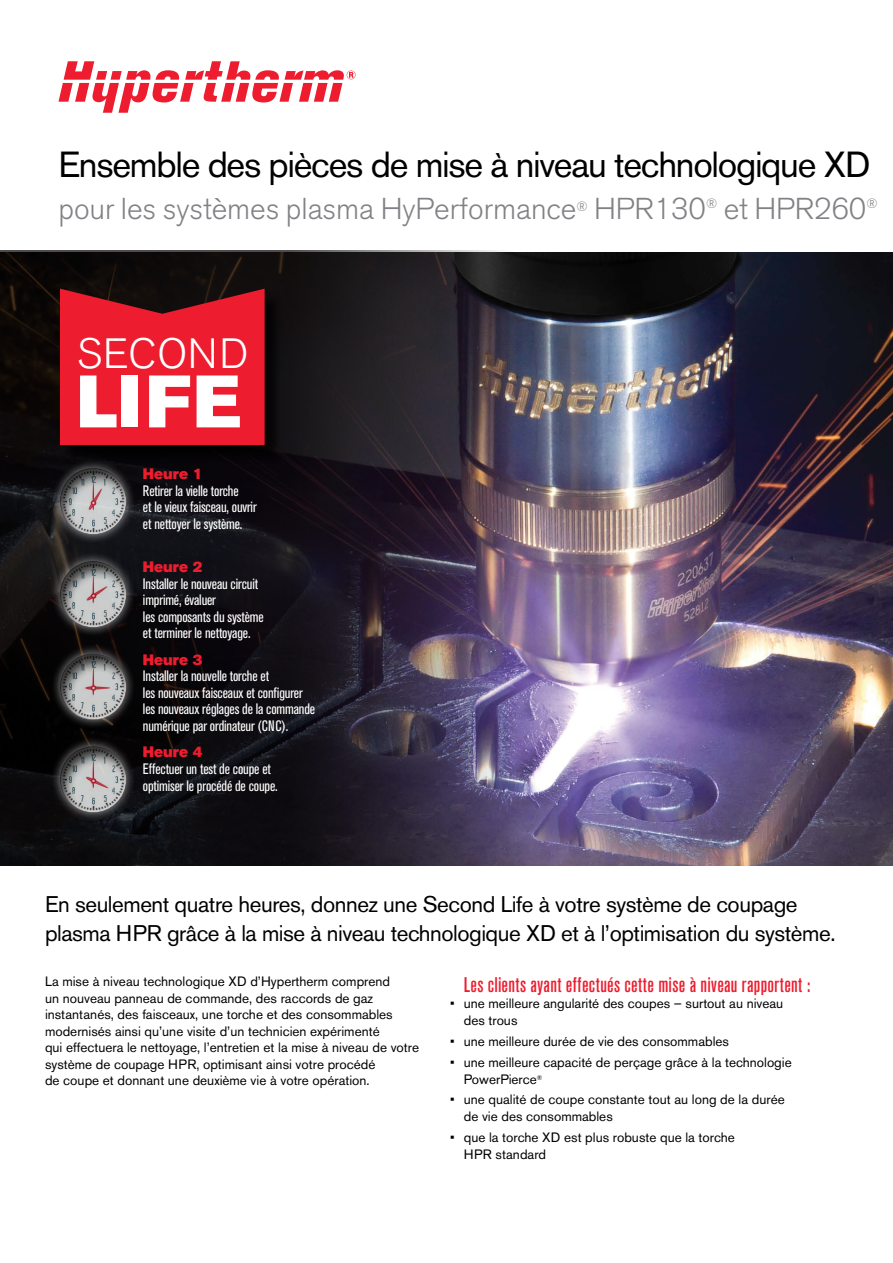
<style>
.page{position:relative;width:893px;height:1263px;background:#fff}
.page>*{position:absolute;margin:0;border:0;box-sizing:border-box;transform-origin:0 0}
.t1{font:73.5px "Akzidenz Grotesk Pro Super";color:#fff}
.t2{font:300 42px "Akzidenz Grotesk Pro";letter-spacing:.02em;color:#fff}
.t3{font:36px "Akzidenz Grotesk Pro";letter-spacing:-.035em;color:#000}
.t4{font:300 30px "Akzidenz Grotesk Pro";letter-spacing:-.005em;color:#808285}
.t5{font:22.5px/28.5px "Akzidenz Grotesk Pro";letter-spacing:-.02em;color:#000}
.t6{font:500 condensed 21px "Akzidenz Grotesk Pro";letter-spacing:.015em;color:#ed1c2e}
.t7{font:condensed 15px/16.5px "Akzidenz Grotesk Pro";letter-spacing:-.01em;color:#fff}
.t8{font:15px "Akzidenz Grotesk Pro Super";color:#ed1c2e}
.t9{font:13.5px/16.5px "Akzidenz Grotesk Pro";color:#000}
.t10{font:300 13.5px "Akzidenz Grotesk Pro";color:#808285}
</style>
<div class="page">
<img style="left:513px;top:252px;width:380px;height:613px">
<svg style="left:0;top:250px;width:513px;height:615px;background:#221c25"></svg>
<svg style="left:59px;top:61px;width:297px;height:52px"></svg>
<div style="left:50px;top:458px;width:86px;height:86px;background:#fff;opacity:.75"></div>
<div style="left:46px;top:457px;width:93px;height:78px;background:#000;opacity:.75"></div>
<div style="left:50px;top:551px;width:86px;height:86px;background:#fff;opacity:.75"></div>
<div style="left:46px;top:549px;width:93px;height:78px;background:#000;opacity:.75"></div>
<div style="left:50px;top:643px;width:86px;height:87px;background:#fff;opacity:.75"></div>
<div style="left:46px;top:643px;width:93px;height:78px;background:#000;opacity:.75"></div>
<div style="left:50px;top:736px;width:86px;height:86px;background:#fff;opacity:.75"></div>
<div style="left:46px;top:735px;width:93px;height:78px;background:#000;opacity:.75"></div>
<div style="left:63px;top:292px;width:220px;height:172px;background:#000"></div>
<svg style="left:60px;top:289px;width:205px;height:156px;background:#db1a2b"></svg>
<h3 class="t3" style="left:58px;top:141px;width:813px">Ensemble des pièces de mise à niveau technologique XD</h3>
<h3 class="t4" style="left:58px;top:189px;width:519px">pour les systèmes plasma HyPerformance</h3>
<p class="t10" style="left:576px;top:197px;width:13px">®</p>
<h3 class="t4" style="left:594px;top:189px;width:114px">HPR130</h3>
<p class="t10" style="left:706px;top:194px;width:13px">®</p>
<h3 class="t4" style="left:724px;top:189px;width:144px">et HPR260</h3>
<p class="t10" style="left:866px;top:194px;width:13px">®</p>
<h2 class="t2" style="left:77px;top:326px;width:173px">SECOND</h2>
<h1 class="t1" style="left:77px;top:354px;width:165px">LIFE</h1>
<p class="t8" style="left:143px;top:464px;width:61px">Heure 1</p>
<p class="t7" style="left:143px;top:482px;width:115px">Retirer la vielle torche<br>et le vieux faisceau, ouvrir et nettoyer le système.</p>
<p class="t8" style="left:143px;top:557px;width:61px">Heure 2</p>
<p class="t7" style="left:143px;top:575px;width:122px">Installer le nouveau circuit imprimé, évaluer<br>les composants du système et terminer le nettoyage.</p>
<p class="t8" style="left:143px;top:650px;width:61px">Heure 3</p>
<p class="t7" style="left:143px;top:667px;width:174px">Installer la nouvelle torche et<br>les nouveaux faisceaux et configurer les nouveaux réglages de la commande numérique par ordinateur (CNC).</p>
<p class="t8" style="left:143px;top:742px;width:61px">Heure 4</p>
<p class="t7" style="left:143px;top:760px;width:136px">Effectuer un test de coupe et optimiser le procédé de coupe.</p>
<h3 class="t5" style="left:45px;top:890px;width:792px">En seulement quatre heures, donnez une Second Life à votre système de coupage plasma HPR grâce à la mise à niveau technologique XD et à l’optimisation du système.</h3>
<p class="t9" style="left:45px;top:973px;width:376px">La mise à niveau technologique XD d’Hypertherm comprend<br>un nouveau panneau de commande, des raccords de gaz instantanés, des faisceaux, une torche et des consommables modernisés ainsi qu’une visite d’un technicien expérimenté<br>qui effectuera le nettoyage, l’entretien et la mise à niveau de votre système de coupage HPR, optimisant ainsi votre procédé<br>de coupe et donnant une deuxième vie à votre opération.</p>
<h3 class="t6" style="left:464px;top:971px;width:348px">Les clients ayant effectués cette mise à niveau rapportent :</h3>
<p class="t9" style="left:464px;top:995px;width:321px;text-indent:-14px">• une meilleure angularité des coupes – surtout au niveau des trous</p>
<p class="t9" style="left:450px;top:1033px;width:280px">• une meilleure durée de vie des consommables</p>
<p class="t9" style="left:464px;top:1054px;width:329px;text-indent:-14px">• une meilleure capacité de perçage grâce à la technologie<br>PowerPierce<sup>®</sup></p>
<p class="t9" style="left:464px;top:1091px;width:322px;text-indent:-14px">• une qualité de coupe constante tout au long de la durée de vie des consommables</p>
<p class="t9" style="left:464px;top:1129px;width:273px;text-indent:-14px">• que la torche XD est plus robuste que la torche<br>HPR standard</p>
</div>
